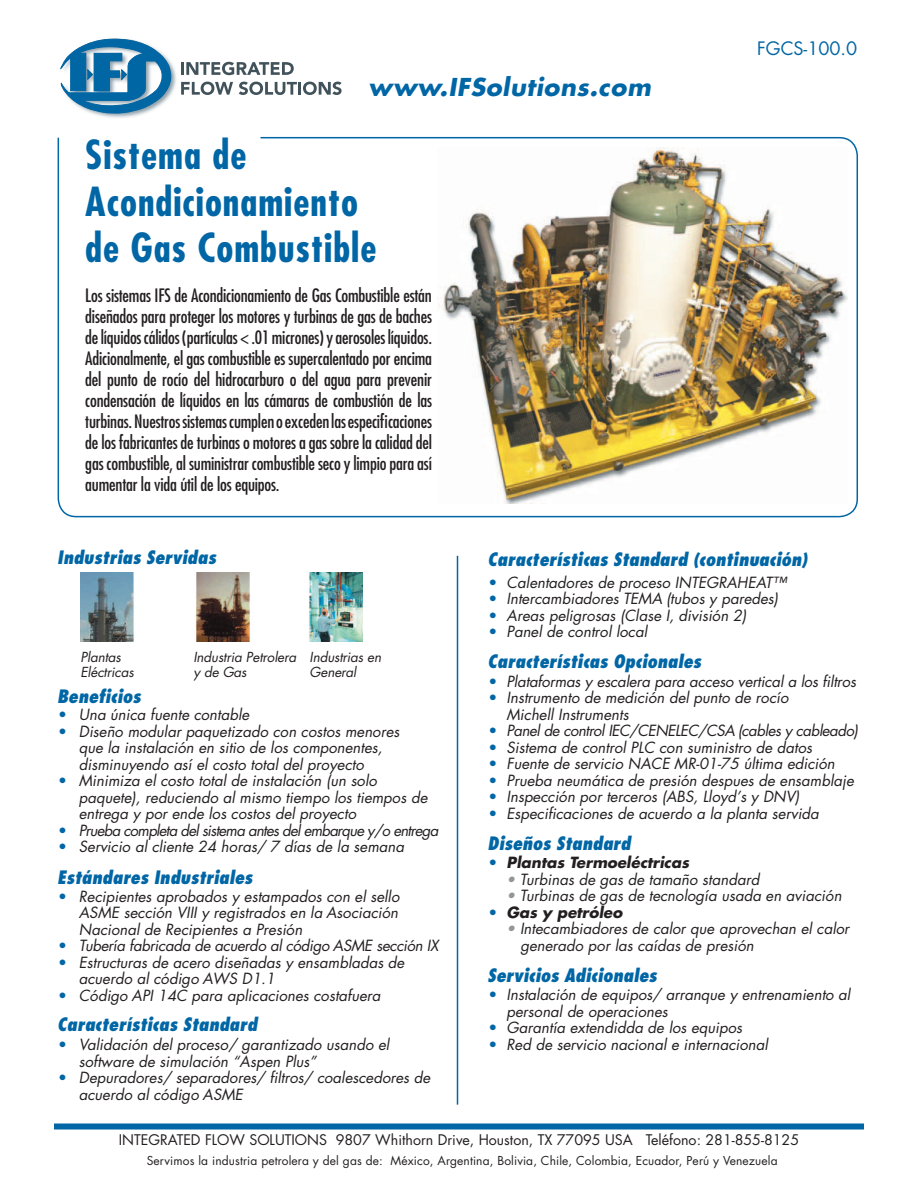
<style>
.page{position:relative;width:918px;height:1188px;background:#fff}
.page>*{position:absolute;margin:0;border:0;box-sizing:border-box;transform-origin:0 0}
.t1{font:700 condensed 39px/46.8px "Futura";letter-spacing:.025em;color:#0066a5}
.t2{font:italic 700 24px "Futura";letter-spacing:.025em;color:#0066a5}
.t3{font:condensed 18px/21px "Futura";letter-spacing:-.01em;color:#231f20;text-align:justify}
.t4{font:italic 800 condensed 18px "Futura";color:#0066a5}
.t5{font:18px "Futura";color:#0066a5}
.t6{font:italic 15px/16.5px "Futura";color:#231f20}
.t7{font:italic 15px "Futura";letter-spacing:-.05em;color:#231f20}
.t8{font:italic 15px "Futura";letter-spacing:-.03em;color:#231f20}
.t9{font:italic 15px "Futura";letter-spacing:-.02em;color:#231f20}
.t10{font:italic 700 15px "Futura";color:#231f20}
.t11{font:15px/16.5px "Futura";color:#0066a5}
.t12{font:14.25px "Futura";color:#231f20}
.t13{font:italic 13.5px/15px "Futura";letter-spacing:-.01em;color:#231f20}
.t14{font:12px "Futura";letter-spacing:.01em;color:#231f20}
.s1{color:#939598}
</style>
<div class="page">
<div style="left:54px;top:1124px;width:810px;height:6px;background:#0066a5"></div>
<img style="left:57px;top:136px;width:801px;height:382px">
<hr style="left:457px;top:556px;width:1px;height:549px;background:#0066a5">
<img style="left:94px;top:38px;width:100px;height:80px">
<svg style="left:181px;top:82px;width:52px;height:13px"></svg>
<svg style="left:239px;top:82px;width:103px;height:13px"></svg>
<svg style="left:181px;top:62px;width:113px;height:13px"></svg>
<svg style="left:60px;top:39px;width:111px;height:75px"></svg>
<img style="left:80px;top:572px;width:283px;height:70px">
<p class="t2" style="left:368px;top:71px;width:284px">www.IFSolutions.com</p>
<p class="t1" style="left:85px;top:131px;width:293px">Sistema de<br>Acondicionamiento de Gas Combustible</p>
<p class="t3" style="left:85px;top:285px;width:348px">Los sistemas IFS de Acondicionamiento de Gas Combustible están diseñados para proteger los motores y turbinas de gas de baches de líquidos cálidos (partículas &lt; .01 micrones) y aerosoles líquidos.<br>Adicionalmente, el gas combustible es supercalentado por encima del punto de rocío del hidrocarburo o del agua para prevenir condensación de líquidos en las cámaras de combustión de las turbinas. Nuestros sistemas cumplen o exceden las especificaciones de los fabricantes de turbinas o motores a gas sobre la calidad del gas combustible, al suministrar combustible seco y limpio para así aumentar la vida útil de los equipos.</p>
<p class="t5" style="left:757px;top:36px;width:101px">FGCS-100.0</p>
<p class="t4" style="left:57px;top:546px;width:160px">Industrias Servidas</p>
<p class="t13" style="left:80px;top:649px;width:42px">Plantas</p>
<p class="t13" style="left:80px;top:664px;width:55px">Eléctricas</p>
<p class="t4" style="left:57px;top:684px;width:85px">Beneficios</p>
<p class="t13" style="left:194px;top:649px;width:104px">Industria Petrolera y de Gas</p>
<p class="t13" style="left:310px;top:649px;width:73px">Industrias en<br>General</p>
<p class="t6" style="left:79px;top:706px;width:172px">Una única fuente contable</p>
<p class="t6" style="left:79px;top:723px;width:322px">Diseño modular paquetizado con costos menores que la instalación en sitio de los componentes, disminuyendo así el costo total del proyecto</p>
<p class="t6" style="left:79px;top:772px;width:350px">Minimiza el costo total de instalación (un solo paquete), reduciendo al mismo tiempo los tiempos de entrega y por ende los costos del proyecto</p>
<p class="t7" style="left:79px;top:820px;width:361px">Prueba completa del sistema antes del embarque y/o entrega</p>
<p class="t6" style="left:79px;top:838px;width:327px">Servicio al cliente 24 horas/ 7 días de la semana</p>
<p class="t6" style="left:79px;top:888px;width:322px;text-align:justify">Recipientes aprobados y estampados con el sello ASME sección VIII y registrados en la Asociación Nacional de Recipientes a Presión</p>
<p class="t9" style="left:79px;top:935px;width:361px">Tubería fabricada de acuerdo al código ASME sección IX</p>
<p class="t6" style="left:79px;top:954px;width:327px">Estructuras de acero diseñadas y ensambladas de acuerdo al código AWS D1.1</p>
<p class="t6" style="left:79px;top:987px;width:303px">Código API 14C para aplicaciones costafuera</p>
<p class="t6" style="left:79px;top:1036px;width:312px">Validación del proceso/ garantizado usando el software de simulación “Aspen Plus”</p>
<p class="t6" style="left:79px;top:1069px;width:353px">Depuradores/ separadores/ filtros/ coalescedores de acuerdo al código ASME</p>
<p class="t11" style="left:58px;top:706px;width:10px">•</p>
<p class="t11" style="left:58px;top:723px;width:10px">•</p>
<p class="t11" style="left:58px;top:772px;width:10px">•</p>
<p class="t11" style="left:58px;top:822px;width:10px">•</p>
<p class="t11" style="left:58px;top:838px;width:10px">•</p>
<p class="t4" style="left:57px;top:866px;width:197px">Estándares Industriales</p>
<p class="t11" style="left:58px;top:888px;width:10px">•</p>
<p class="t11" style="left:58px;top:937px;width:10px">•</p>
<p class="t11" style="left:58px;top:954px;width:10px">•</p>
<p class="t11" style="left:58px;top:987px;width:10px">•</p>
<p class="t4" style="left:57px;top:1013px;width:202px">Características Standard</p>
<p class="t11" style="left:58px;top:1036px;width:10px">•</p>
<p class="t11" style="left:58px;top:1069px;width:10px">•</p>
<p class="t4" style="left:488px;top:548px;width:321px">Características Standard (continuación)</p>
<p class="t6" style="left:507px;top:574px;width:281px">Calentadores de proceso INTEGRAHEAT™</p>
<p class="t6" style="left:507px;top:590px;width:273px">Intercambiadores TEMA (tubos y paredes)</p>
<p class="t6" style="left:507px;top:607px;width:241px">Areas peligrosas (Clase I, división 2)</p>
<p class="t6" style="left:507px;top:623px;width:142px">Panel de control local</p>
<p class="t6" style="left:507px;top:673px;width:351px">Plataformas y escalera para acceso vertical a los filtros</p>
<p class="t6" style="left:507px;top:689px;width:284px">Instrumento de medición del punto de rocío<br>Michell Instruments</p>
<p class="t8" style="left:507px;top:721px;width:353px">Panel de control IEC/CENELEC/CSA (cables y cableado)</p>
<p class="t6" style="left:507px;top:739px;width:307px">Sistema de control PLC con suministro de datos</p>
<p class="t6" style="left:507px;top:755px;width:330px">Fuente de servicio NACE MR-01-75 última edición</p>
<p class="t6" style="left:507px;top:772px;width:349px">Prueba neumática de presión despues de ensamblaje</p>
<p class="t6" style="left:507px;top:788px;width:294px">Inspección por terceros (ABS, Lloyd’s y DNV)</p>
<p class="t6" style="left:507px;top:805px;width:314px">Especificaciones de acuerdo a la planta servida</p>
<p class="t10" style="left:507px;top:853px;width:184px">Plantas Termoeléctricas</p>
<p class="t6" style="left:507px;top:871px;width:254px"><span class="s1">•</span> Turbinas de gas de tamaño standard</p>
<p class="t6" style="left:507px;top:887px;width:337px"><span class="s1">•</span> Turbinas de gas de tecnología usada en aviación</p>
<p class="t10" style="left:507px;top:902px;width:117px">Gas y petróleo</p>
<p class="t6" style="left:520px;top:920px;width:330px;text-indent:-14px"><span class="s1">•</span> Intecambiadores de calor que aprovechan el calor generado por las caídas de presión</p>
<p class="t6" style="left:507px;top:986px;width:345px">Instalación de equipos/ arranque y entrenamiento al personal de operaciones</p>
<p class="t6" style="left:507px;top:1019px;width:237px">Garantía extendidda de los equipos</p>
<p class="t6" style="left:507px;top:1036px;width:263px">Red de servicio nacional e internacional</p>
<p class="t11" style="left:489px;top:574px;width:10px">•</p>
<p class="t11" style="left:489px;top:590px;width:10px">•</p>
<p class="t11" style="left:489px;top:607px;width:10px">•</p>
<p class="t11" style="left:489px;top:623px;width:10px">•</p>
<p class="t4" style="left:488px;top:650px;width:215px">Características Opcionales</p>
<p class="t11" style="left:489px;top:673px;width:10px">•</p>
<p class="t11" style="left:489px;top:689px;width:10px">•</p>
<p class="t11" style="left:489px;top:722px;width:10px">•</p>
<p class="t11" style="left:489px;top:739px;width:10px">•</p>
<p class="t11" style="left:489px;top:755px;width:10px">•</p>
<p class="t11" style="left:489px;top:772px;width:10px">• •</p>
<p class="t11" style="left:489px;top:805px;width:10px">•</p>
<p class="t4" style="left:488px;top:832px;width:145px">Diseños Standard</p>
<p class="t11" style="left:489px;top:854px;width:10px">•</p>
<p class="t11" style="left:489px;top:904px;width:10px">•</p>
<p class="t4" style="left:488px;top:964px;width:171px">Servicios Adicionales</p>
<p class="t11" style="left:489px;top:986px;width:10px">•</p>
<p class="t11" style="left:489px;top:1019px;width:10px">•</p>
<p class="t11" style="left:489px;top:1036px;width:10px">•</p>
<p class="t12" style="left:119px;top:1130px;width:682px">INTEGRATED FLOW SOLUTIONS 9807 Whithorn Drive, Houston, TX 77095 USA Teléfono: 281-855-8125</p>
<p class="t14" style="left:147px;top:1152px;width:632px">Servimos la industria petrolera y del gas de: México, Argentina, Bolivia, Chile, Colombia, Ecuador, Perú y Venezuela</p>
</div>
